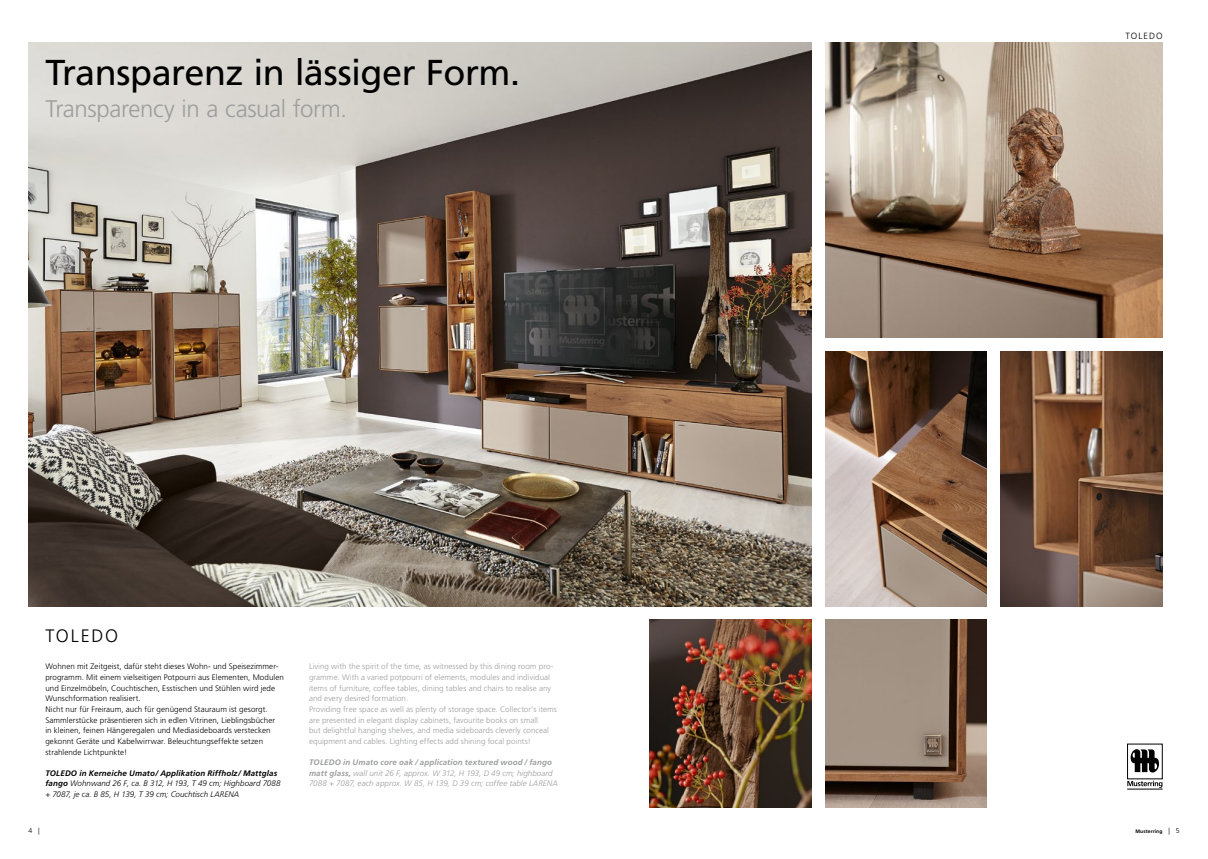
<style>
.page{position:relative;width:1208px;height:859px;background:#fff}
.page>*{position:absolute;margin:0;border:0;box-sizing:border-box;transform-origin:0 0}
.t1{font:36px "Frutiger LT Std";letter-spacing:-.015em;color:#000}
.t2{font:300 24px "Frutiger LT Std";letter-spacing:-.015em;color:#9c9d9d}
.t3{font:300 18px "Frutiger LT Std";letter-spacing:.1em;color:#000}
.t4{font:300 9px "Frutiger LT Std";letter-spacing:.12em;color:#000}
.t5{font:300 8px/10.6px "Frutiger LT Std";letter-spacing:.005em;color:#9c9d9d}
.t6{font:300 8px/10.6px "Frutiger LT Std";letter-spacing:.005em;color:#000}
.t7{font:italic 300 8px/10.6px "Frutiger LT Std";letter-spacing:.005em;color:#9c9d9d}
.t8{font:italic 300 8px/10.6px "Frutiger LT Std";letter-spacing:.005em;color:#000}
.t9{font:300 7px "Frutiger LT Std";color:#000}
.t10{font:700 5px "Frutiger LT Std";letter-spacing:.025em;color:#000}
.s1{font-weight:700}
.s2{font-weight:300;font-size:7px}
</style>
<div class="page">
<img style="left:28px;top:43px;width:783px;height:564px">
<img style="left:825px;top:43px;width:337px;height:294px">
<img style="left:825px;top:351px;width:161px;height:256px">
<img style="left:825px;top:619px;width:161px;height:189px">
<img style="left:649px;top:619px;width:162px;height:189px">
<img style="left:1001px;top:351px;width:161px;height:256px">
<svg style="left:1127px;top:744px;width:36px;height:45px"></svg>
<h1 class="t1" style="left:45px;top:51px;width:476px">Transparenz in lässiger Form.</h1>
<h2 class="t2" style="left:45px;top:95px;width:303px">Transparency in a casual form.</h2>
<h3 class="t3" style="left:45px;top:626px;width:74px">TOLEDO</h3>
<p class="t6" style="left:45px;top:661px;width:240px">Wohnen mit Zeitgeist, dafür steht dieses Wohn- und Speisezimmer&shy;programm. Mit einem vielseitigen Potpourri aus Elementen, Modulen und Einzelmöbeln, Couchtischen, Esstischen und Stühlen wird jede Wunschformation realisiert.<br>Nicht nur für Freiraum, auch für genügend Stauraum ist gesorgt.<br>Sammlerstücke präsentieren sich in edlen Vitrinen, Lieblingsbücher<br>in kleinen, feinen Hängeregalen und Mediasideboards verstecken gekonnt Geräte und Kabelwirrwar. Beleuchtungseffekte setzen strahlende Lichtpunkte!</p>
<p class="t8" style="left:45px;top:768px;width:237px"><span class="s1">Toledo in Kerneiche Umato/ Applikation Riffholz / Mattglas fango</span> Wohnwand 26 F, ca. B 312, H 193, T 49 cm; Highboard 7088 + 7087, je ca. B 85, H 139, T 39 cm; Couchtisch LARENA</p>
<p class="t5" style="left:309px;top:661px;width:249px">Living with the spirit of the time, as witnessed by this dining room pro&shy;gramme. With a varied potpourri of elements, modules and individual items of furniture, coffee tables, dining tables and chairs to realise any and every desired formation.<br>Providing free space as well as plenty of storage space. Collector’s items are presented in elegant display cabinets, favourite books on small<br>but delightful hanging shelves, and media sideboards cleverly conceal equipment and cables. Lighting effects add shining focal points!</p>
<p class="t7" style="left:309px;top:757px;width:250px"><span class="s1">Toledo in Umato core oak / application textured wood / fango matt glass,</span> wall unit 26 F, approx. W 312, H 193, D 49 cm; highboard<br>7088 + 7087, each approx. W 85, H 139, D 39 cm; coffee table LARENA</p>
<p class="t4" style="left:1125px;top:30px;width:39px">TOLEDO</p>
<p class="t9" style="left:28px;top:827px;width:13px">4 |</p>
<p class="t10" style="left:1135px;top:828px;width:46px">Musterring <span class="s2">| 5</span></p>
</div>
